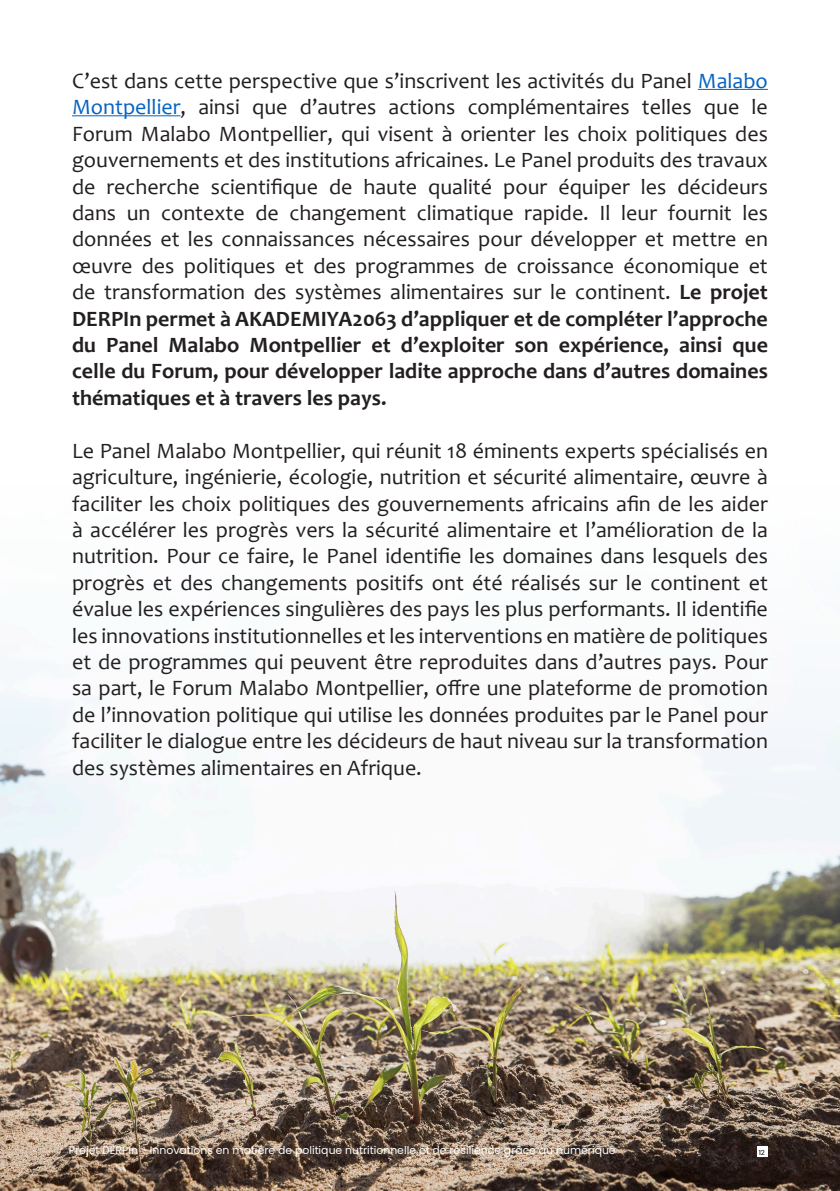
<style>
.page{position:relative;width:840px;height:1191px;background:#fff}
.page>*{position:absolute;margin:0;border:0;box-sizing:border-box;transform-origin:0 0}
.t1{font:22px/26.4px "Candara";color:#231f20;text-align:justify}
.t2{font:10.8px "Poppins";color:#fff}
.t3{font:7px "Poppins";color:#040503}
.s1{color:#0563c1}
.s2{font-weight:700}
</style>
<div class="page">
<img style="left:0;top:664px;width:839px;height:527px">
<div style="left:756px;top:1146px;width:11px;height:11px;background:#fff"></div>
<hr style="left:697px;top:89px;width:70px;height:1px;background:#0563c1">
<hr style="left:72px;top:115px;width:108px;height:1px;background:#0563c1">
<p class="t1" style="left:72px;top:67px;width:697px">C’est dans cette perspective que s’inscrivent les activités du Panel <span class="s1">Malabo Montpellier</span>, ainsi que d’autres actions complémentaires telles que le Forum Malabo Montpellier, qui visent à orienter les choix politiques des gouvernements et des institutions africaines. Le Panel produits des travaux de recherche scientifique de haute qualité pour équiper les décideurs dans un contexte de changement climatique rapide. Il leur fournit les données et les connaissances nécessaires pour développer et mettre en œuvre des politiques et des programmes de croissance économique et de transformation des systèmes alimentaires sur le continent. <span class="s2">Le projet DERPIn permet à AKADEMIYA2063 d’appliquer et de compléter l’approche du Panel Malabo Montpellier et d’exploiter son expérience, ainsi que celle du Forum, pour développer ladite approche dans d’autres domaines thématiques et à travers les pays.</span></p>
<p class="t1" style="left:72px;top:437px;width:697px">Le Panel Malabo Montpellier, qui réunit 18 éminents experts spécialisés en agriculture, ingénierie, écologie, nutrition et sécurité alimentaire, œuvre à faciliter les choix politiques des gouvernements africains afin de les aider à accélérer les progrès vers la sécurité alimentaire et l’amélioration de la nutrition. Pour ce faire, le Panel identifie les domaines dans lesquels des progrès et des changements positifs ont été réalisés sur le continent et évalue les expériences singulières des pays les plus performants. Il identifie les innovations institutionnelles et les interventions en matière de politiques et de programmes qui peuvent être reproduites dans d’autres pays. Pour sa part, le Forum Malabo Montpellier, offre une plateforme de promotion de l’innovation politique qui utilise les données produites par le Panel pour faciliter le dialogue entre les décideurs de haut niveau sur la transformation des systèmes alimentaires en Afrique.</p>
<p class="t2" style="left:69px;top:1144px;width:548px">Projet DERPIn - Innovations en matière de politique nutritionnelle et de résilience grâce au numérique</p>
<p class="t3" style="left:758px;top:1148px;width:8px">12</p>
</div>
